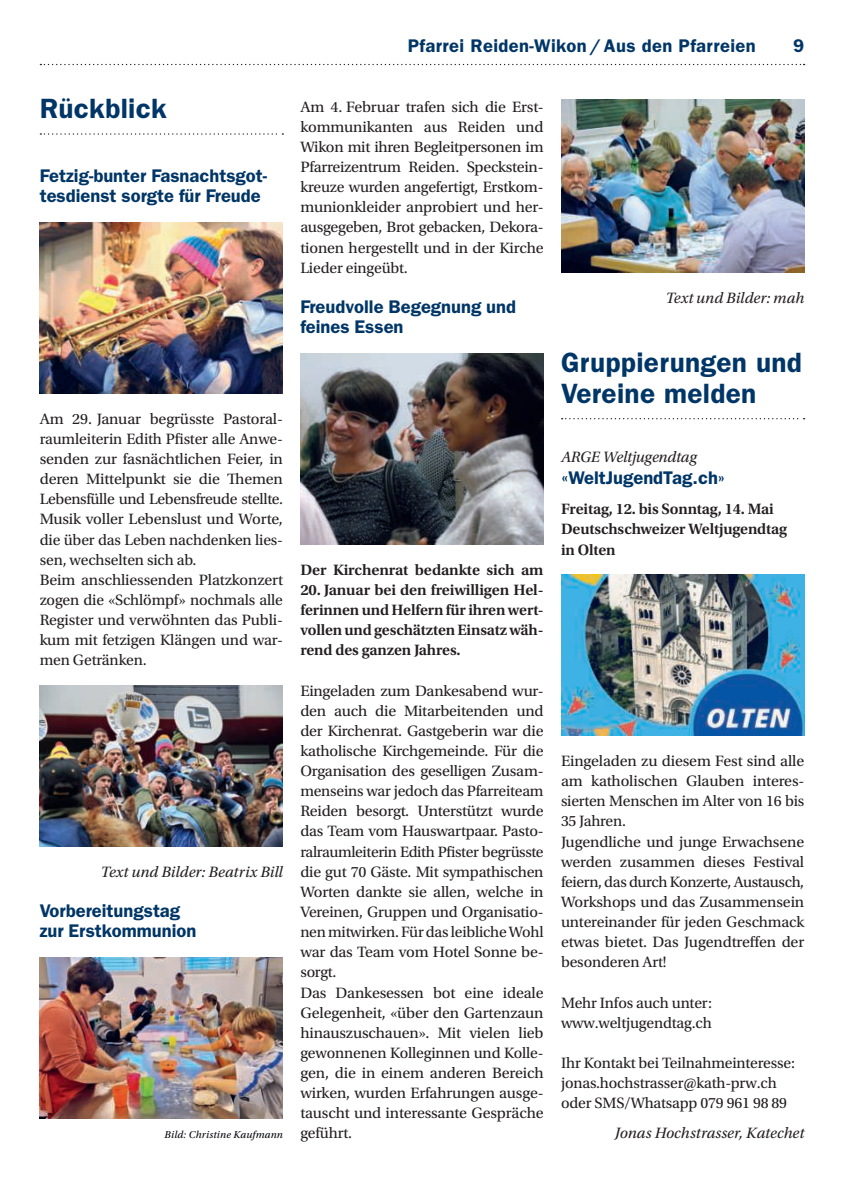
<style>
.page{position:relative;width:844px;height:1191px;background:#fff}
.page>*{position:absolute;margin:0;border:0;box-sizing:border-box;transform-origin:0 0}
.t1{font:600 28px/31.5px "ITC Franklin Gothic Std";letter-spacing:.01em;color:#003667}
.t2{font:600 18.38px/20.1px "ITC Franklin Gothic Std";color:#003667}
.t3{font:600 18.38px "ITC Franklin Gothic Std";letter-spacing:.02em;color:#003667}
.t4{font:15.75px/20.1px "Utopia Std";letter-spacing:-.01em;color:#231f20}
.t5{font:600 15.75px/20.1px "Utopia Std";letter-spacing:-.01em;color:#231f20}
.t6{font:italic 15.75px "Utopia Std";color:#231f20}
.t7{font:italic 10.5px "Utopia Std";letter-spacing:.02em;color:#000208}
</style>
<div class="page">
<svg style="left:40px;top:64px;width:764px;height:1px"></svg>
<svg style="left:40px;top:133px;width:243px;height:2px"></svg>
<svg style="left:561px;top:418px;width:243px;height:1px"></svg>
<img style="left:40px;top:222px;width:243px;height:171px">
<img style="left:40px;top:685px;width:243px;height:161px">
<img style="left:40px;top:957px;width:243px;height:161px">
<img style="left:300px;top:353px;width:243px;height:191px">
<img style="left:561px;top:99px;width:243px;height:174px">
<img style="left:561px;top:574px;width:243px;height:161px">
<p class="t3" style="left:407px;top:35px;width:349px">Pfarrei Reiden-Wikon / Aus den Pfarreien</p>
<p class="t2" style="left:793px;top:36px;width:13px">9</p>
<h1 class="t1" style="left:40px;top:93px;width:129px">Rückblick</h1>
<p class="t2" style="left:40px;top:166px;width:229px">Fetzig-bunter Fasnachtsgot&shy;tesdienst sorgte für Freude</p>
<p class="t4" style="left:300px;top:97px;width:245px;text-align:justify">Am 4. Februar trafen sich die Erst&shy;kommunikanten aus Reiden und Wikon mit ihren Begleitpersonen im Pfarreizentrum Reiden. Speckstein&shy;kreuze wurden angefertigt, Erstkom&shy;munionkleider anprobiert und her&shy;ausgegeben, Brot gebacken, Dekora&shy;tionen hergestellt und in der Kirche Lieder eingeübt.</p>
<p class="t2" style="left:300px;top:297px;width:217px">Freudvolle Begegnung und feines Essen</p>
<p class="t4" style="left:40px;top:409px;width:245px">Am 29. Januar begrüsste Pastoral&shy;raumleiterin Edith Pfister alle Anwe&shy;senden zur fasnächtlichen Feier, in deren Mittelpunkt sie die Themen Lebensfülle und Lebensfreude stellte.<br>Musik voller Lebenslust und Worte, die über das Leben nachdenken lies&shy;sen, wechselten sich ab.<br>Beim anschliessenden Platzkonzert zogen die «Schlömpf» nochmals alle Register und verwöhnten das Publi&shy;kum mit fetzigen Klängen und war&shy;men Getränken.</p>
<p class="t6" style="left:101px;top:863px;width:183px">Text und Bilder: Beatrix Bill</p>
<p class="t2" style="left:40px;top:900px;width:158px">Vorbereitungstag zur Erstkommunion</p>
<p class="t7" style="left:165px;top:1129px;width:120px">Bild: Christine Kaufmann</p>
<p class="t5" style="left:300px;top:560px;width:245px">Der Kirchenrat bedankte sich am</p>
<p class="t5" style="left:300px;top:580px;width:245px">20. Januar bei den freiwilligen Hel&shy;ferinnen und Helfern für ihren wert&shy;vollen und geschätzten Einsatz wäh&shy;rend des ganzen Jahres.</p>
<p class="t4" style="left:300px;top:680px;width:245px">Eingeladen zum Dankesabend wur&shy;den auch die Mitarbeitenden und der Kirchenrat. Gastgeberin war die katholische Kirchgemeinde. Für die<br>Organisation des geselligen Zusam&shy;menseins war jedoch das Pfarreiteam<br>Reiden besorgt. Unterstützt wurde das Team vom Hauswartpaar. Pasto&shy;ralraumleiterin Edith Pfister begrüsste die gut 70 Gäste. Mit sympathischen<br>Worten dankte sie allen, welche in<br>Vereinen, Gruppen und Organisatio&shy;nen mitwirken. Für das leibliche Wohl war das Team vom Hotel Sonne be&shy;sorgt.<br>Das Dankesessen bot eine ideale<br>Gelegenheit, «über den Gartenzaun hinauszuschauen». Mit vielen lieb gewonnenen Kolleginnen und Kolle&shy;gen, die in einem anderen Bereich wirken, wurden Erfahrungen ausge&shy;tauscht und interessante Gespräche geführt.</p>
<p class="t6" style="left:665px;top:289px;width:140px">Text und Bilder: mah</p>
<h1 class="t1" style="left:561px;top:346px;width:242px">Gruppierungen und<br>Vereine melden</h1>
<p class="t6" style="left:561px;top:448px;width:137px">ARGE Weltjugendtag</p>
<p class="t2" style="left:561px;top:468px;width:166px">«WeltJugendTag.ch»</p>
<p class="t5" style="left:561px;top:499px;width:227px">Freitag, 12. bis Sonntag, 14. Mai<br>Deutschschweizer Weltjugendtag in Olten</p>
<p class="t4" style="left:561px;top:751px;width:245px">Eingeladen zu diesem Fest sind alle am katholischen Glauben interes&shy;sierten Menschen im Alter von 16 bis<br>35 Jahren.<br>Jugendliche und junge Erwachsene werden zusammen dieses Festival feiern, das durch Konzerte, Austausch,<br>Workshops und das Zusammensein untereinander für jeden Geschmack etwas bietet. Das Jugendtreffen der besonderen Art!</p>
<p class="t4" style="left:561px;top:992px;width:152px">Mehr Infos auch unter: www.weltjugendtag.ch</p>
<p class="t4" style="left:561px;top:1053px;width:235px">Ihr Kontakt bei Teilnahmeinteresse: jonas.hochstrasser@kath-prw.ch oder SMS/Whatsapp 079 961 98 89</p>
<p class="t6" style="left:614px;top:1124px;width:191px">Jonas Hochstrasser, Katechet</p>
</div>
